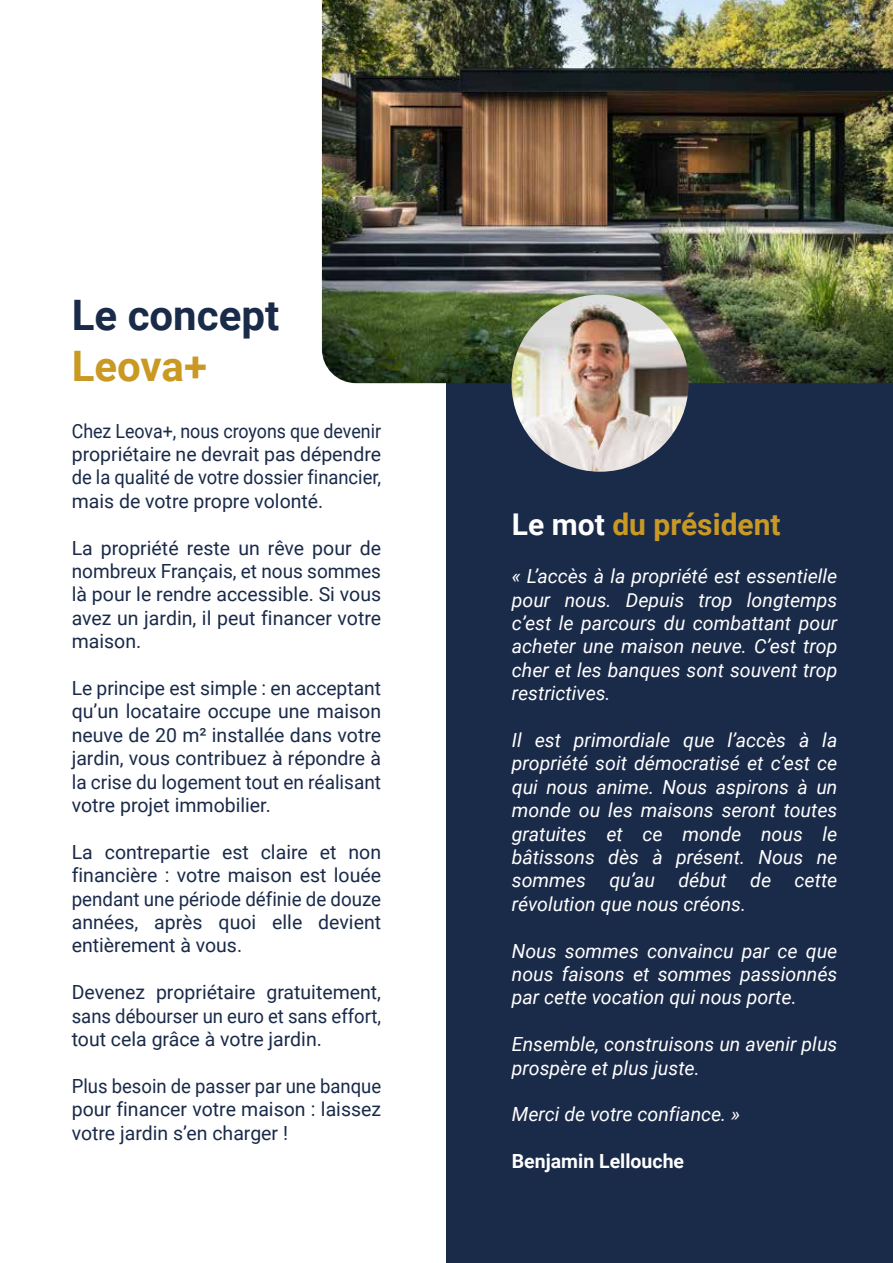
<style>
.page{position:relative;width:893px;height:1263px;background:#fff}
.page>*{position:absolute;margin:0;border:0;box-sizing:border-box;transform-origin:0 0}
.t1{font:700 42px "Roboto";color:#1a2a49}
.t2{font:700 42px "Roboto";letter-spacing:-.005em;color:#c99923}
.t3{font:700 30px "Roboto";color:#c99925}
.t4{font:italic 19.5px/23.4px "Roboto";color:#fff;text-align:justify}
.t5{font:19.5px/23.4px "Roboto";color:#1a2a49;text-align:justify}
.t6{font:19.5px/23.4px "Roboto";color:#1a2a49;text-align:justify;scale:.91 1}
.t7{font:19.5px/23.4px "Roboto";color:#1a2a49;text-align:justify;scale:.95 1}
.t8{font:700 19.5px "Roboto";color:#fff}
.s1{color:#fff}
.s2{color:#c99923}
</style>
<div class="page">
<div style="left:446px;top:0;width:447px;height:1263px;background:#1a2a49"></div>
<img style="left:322px;top:0;width:571px;height:383px">
<img style="left:511px;top:295px;width:178px;height:177px;border-radius:89px">
<h1 class="t1" style="left:72px;top:286px;width:209px">Le concept</h1>
<h1 class="t2" style="left:72px;top:336px;width:137px">Leova+</h1>
<p class="t6" style="left:72px;top:418px;width:342px">Chez Leova+, nous croyons que devenir propriétaire ne devrait pas dépendre de la qualité de votre dossier financier, mais de votre propre volonté.</p>
<p class="t5" style="left:72px;top:535px;width:311px">La propriété reste un rêve pour de nombreux Français, et nous sommes là pour le rendre accessible. Si vous avez un jardin, il peut financer votre maison.</p>
<p class="t5" style="left:72px;top:676px;width:311px">Le principe est simple : en acceptant qu’un locataire occupe une maison neuve de 20 m² installée dans votre jardin, vous contribuez à répondre à la crise du logement tout en réalisant votre projet immobilier.</p>
<p class="t5" style="left:72px;top:839px;width:311px">La contrepartie est claire et non financière : votre maison est louée pendant une période définie de douze années, après quoi elle devient entièrement à vous.</p>
<p class="t5" style="left:72px;top:980px;width:311px">Devenez propriétaire gratuitement, sans débourser un euro et sans effort, tout cela grâce à votre jardin.</p>
<p class="t7" style="left:72px;top:1073px;width:327px">Plus besoin de passer par une banque pour financer votre maison : laissez votre jardin s’en charger !</p>
<h2 class="t3" style="left:512px;top:503px;width:270px"><span class="s1">Le mot</span> <span class="s2">du</span> président</h2>
<p class="t4" style="left:512px;top:564px;width:327px">« L’accès à la propriété est essentielle pour nous. Depuis trop longtemps c’est le parcours du combattant pour acheter une maison neuve. C’est trop cher et les banques sont souvent trop restrictives.</p>
<p class="t4" style="left:512px;top:728px;width:327px">Il est primordiale que l’accès à la propriété soit démocratisé et c’est ce qui nous anime. Nous aspirons à un monde ou les maisons seront toutes gratuites et ce monde nous le bâtissons dès à présent. Nous ne sommes qu’au début de cette révolution que nous créons.</p>
<p class="t4" style="left:512px;top:938px;width:327px">Nous sommes convaincu par ce que nous faisons et sommes passionnés par cette vocation qui nous porte.</p>
<p class="t4" style="left:512px;top:1032px;width:327px">Ensemble, construisons un avenir plus prospère et plus juste.</p>
<p class="t4" style="left:512px;top:1102px;width:230px">Merci de votre confiance. »</p>
<p class="t8" style="left:512px;top:1148px;width:174px">Benjamin Lellouche</p>
</div>
